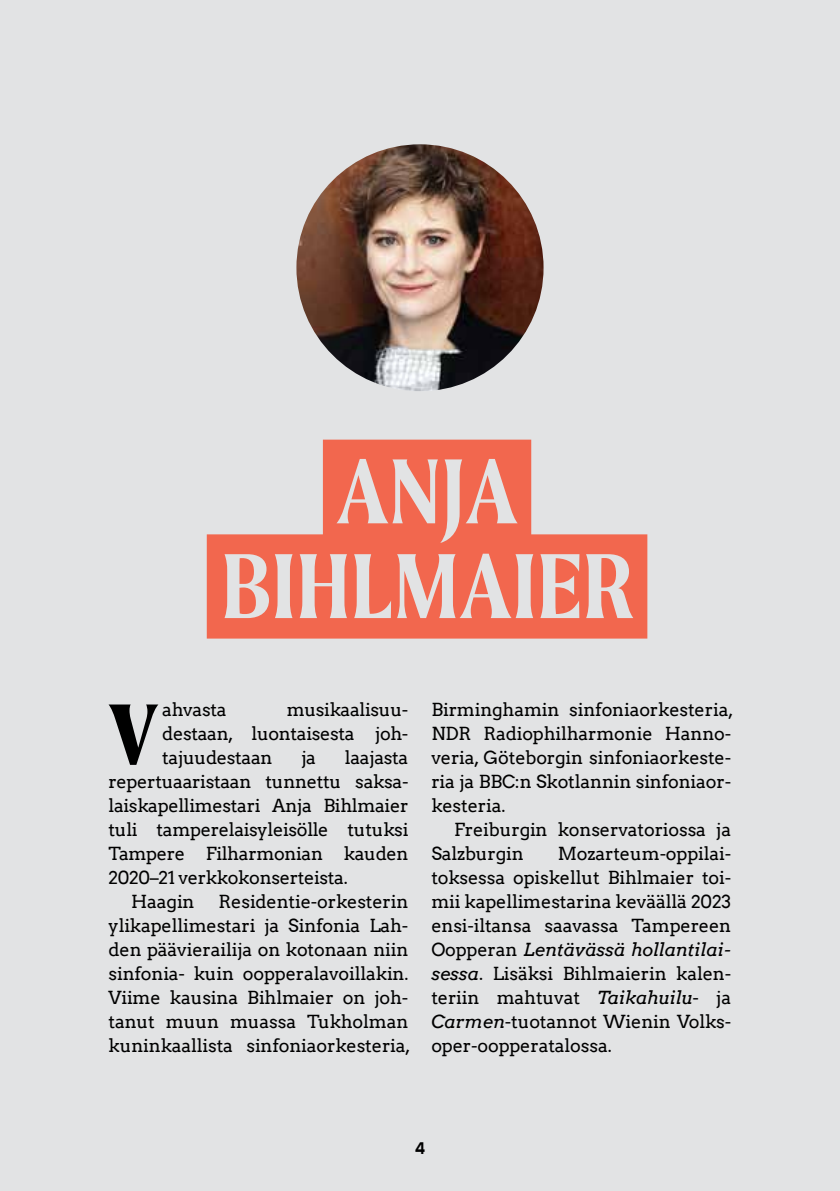
<style>
.page{position:relative;width:840px;height:1191px;background:#fff}
.page>*{position:absolute;margin:0;border:0;box-sizing:border-box;transform-origin:0 0}
.t1{font:600 98.2px/94.8px "Moret";color:#e2e3e4;text-align:center}
.t2{font:700 91.8px "Moret";color:#000}
.t3{font:18px/24px "Arvo";letter-spacing:-.02em;color:#000;text-align:justify}
.t4{font:700 17px "Gopher";color:#000}
.s1{font-style:italic}
</style>
<div class="page">
<div style="left:0;top:0;width:839px;height:1191px;background:#e2e3e4"></div>
<div style="left:323px;top:439px;width:208px;height:105px;background:#f2674e"></div>
<div style="left:207px;top:534px;width:440px;height:104px;background:#f2674e"></div>
<img style="left:296px;top:144px;width:247px;height:247px;border-radius:123px">
<h1 class="t1" style="left:221px;top:442px;width:414px">ANJA<br>BIHLMAIER</h1>
<h2 class="t2" style="left:108px;top:680px;width:52px">V</h2>
<p class="t3" style="left:162px;top:698px;width:66px">ahvasta</p>
<p class="t3" style="left:162px;top:698px;width:247px;text-indent:124px">musikaalisuu&shy;destaan, luontaisesta joh&shy;tajuudestaan</p>
<p class="t3" style="left:301px;top:746px;width:16px">ja</p>
<p class="t3" style="left:345px;top:746px;width:65px">laajasta</p>
<p class="t3" style="left:108px;top:770px;width:301px">repertuaaristaan tunnettu saksa-</p>
<p class="t3" style="left:108px;top:793px;width:301px">laiskapellimestari Anja Bihlmaier</p>
<p class="t3" style="left:108px;top:817px;width:301px">tuli tamperelaisyleisölle tutuksi</p>
<p class="t3" style="left:108px;top:841px;width:301px">Tampere Filharmonian kauden</p>
<p class="t3" style="left:108px;top:865px;width:240px">2020–21 verkkokonserteista.</p>
<p class="t3" style="left:131px;top:889px;width:65px">Haagin</p>
<p class="t3" style="left:108px;top:889px;width:303px;text-indent:110px">Residentie-orkesterin ylikapellimestari ja Sinfonia Lah&shy;den päävierailija on kotonaan niin sinfonia- kuin oopperalavoillakin.<br>Viime kausina Bihlmaier on joh&shy;tanut muun muassa Tukholman kuninkaallista sinfoniaorkesteria,</p>
<p class="t3" style="left:431px;top:698px;width:303px">Birminghamin sinfoniaorkesteria, NDR Radiophilharmonie Hanno&shy;veria, Göteborgin sinfoniaorkeste&shy;ria ja BBC:n Skotlannin sinfoniaor&shy;kesteria.</p>
<p class="t3" style="left:431px;top:817px;width:301px;text-indent:23px">Freiburgin konservatoriossa ja<br>Salzburgin</p>
<p class="t3" style="left:431px;top:841px;width:301px;text-indent:126px">Mozarteum-oppilai&shy;toksessa opiskellut Bihlmaier toi&shy;mii kapellimestarina keväällä 2023 ensi-iltansa saavassa Tampereen Oopperan <span class="s1">Lentävässä hollantilai&shy;sessa</span>. Lisäksi Bihlmaierin kalen&shy;teriin mahtuvat <span class="s1">Taikahuilu</span>- ja <span class="s1">Carmen</span>-tuotannot Wienin Volks&shy;oper-oopperatalossa.</p>
<p class="t4" style="left:415px;top:1138px;width:11px">4</p>
</div>
